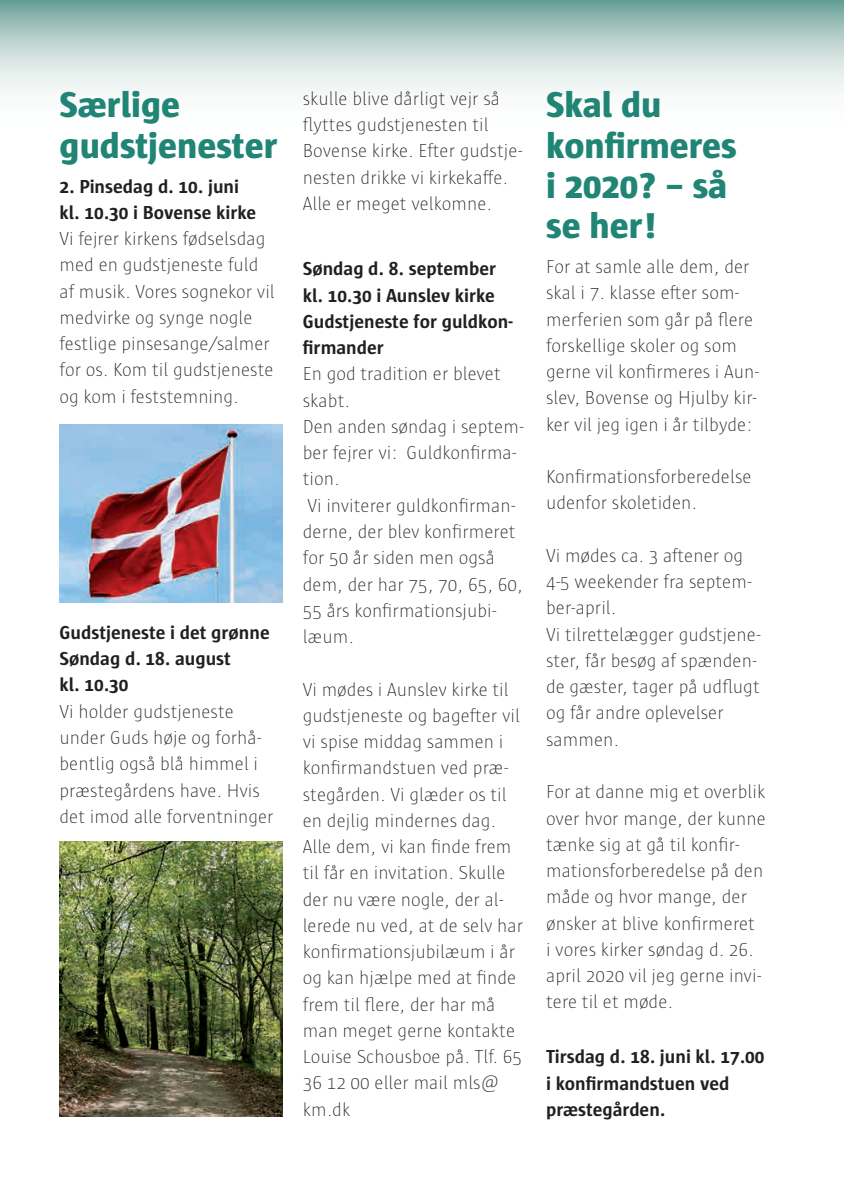
<style>
.page{position:relative;width:844px;height:1191px;background:#fff}
.page>*{position:absolute;margin:0;border:0;box-sizing:border-box;transform-origin:0 0}
.t1{font:800 36.75px/40.2px "Sun";color:#208575}
.t2{font:200 19.25px/26.2px "Sun";color:#231f20}
.t3{font:700 19.25px/26.2px "Sun";color:#231f20}
</style>
<div class="page">
<svg style="left:0;top:0;width:843px;height:92px;background:#bbd3ce"></svg>
<img style="left:60px;top:424px;width:223px;height:179px">
<img style="left:60px;top:841px;width:223px;height:275px">
<p class="t1" style="left:60px;top:85px;width:122px">Særlige</p>
<p class="t1" style="left:60px;top:125px;width:219px">gudstjenester</p>
<p class="t3" style="left:60px;top:173px;width:181px">2. Pinsedag d. 10. juni</p>
<p class="t3" style="left:60px;top:199px;width:198px">kl. 10.30 i Bovense kirke</p>
<p class="t2" style="left:60px;top:225px;width:217px">Vi fejrer kirkens fødselsdag med en gudstjeneste fuld af musik. Vores sognekor vil medvirke og synge nogle festlige pinsesange/salmer for os. Kom til gudstjeneste og kom i feststemning.</p>
<p class="t3" style="left:60px;top:619px;width:212px">Gudstjeneste i det grønne</p>
<p class="t3" style="left:60px;top:646px;width:173px">Søndag d. 18. august</p>
<p class="t3" style="left:60px;top:672px;width:70px">kl. 10.30</p>
<p class="t2" style="left:60px;top:698px;width:216px">Vi holder gudstjeneste under Guds høje og forhå&shy;bentlig også blå himmel i præstegårdens have. Hvis det imod alle forventninger</p>
<p class="t2" style="left:303px;top:85px;width:221px">skulle blive dårligt vejr så flyttes gudstjenesten til<br>Bovense kirke. Efter gudstje&shy;nesten drikke vi kirkekaffe.<br>Alle er meget velkomne.</p>
<p class="t3" style="left:303px;top:256px;width:195px">Søndag d. 8. september</p>
<p class="t3" style="left:303px;top:282px;width:194px">kl. 10.30 i Aunslev kirke</p>
<p class="t3" style="left:303px;top:308px;width:211px">Gudstjeneste for guldkon&shy;firmander</p>
<p class="t2" style="left:303px;top:361px;width:199px">En god tradition er blevet skabt.</p>
<p class="t2" style="left:303px;top:413px;width:222px">Den anden søndag i septem&shy;ber fejrer vi: Guldkonfirma&shy;tion.</p>
<p class="t2" style="left:303px;top:492px;width:221px">Vi inviterer guldkonfirman&shy;derne, der blev konfirmeret for 50 år siden men også dem, der har 75, 70, 65, 60,<br>55 års konfirmationsjubi&shy;læum.</p>
<p class="t2" style="left:303px;top:676px;width:219px">Vi mødes i Aunslev kirke til gudstjeneste og bagefter vil vi spise middag sammen i konfirmandstuen ved præ&shy;stegården. Vi glæder os til en dejlig mindernes dag.</p>
<p class="t2" style="left:303px;top:833px;width:222px">Alle dem, vi kan finde frem til får en invitation. Skulle der nu være nogle, der al&shy;lerede nu ved, at de selv har konfirmationsjubilæum i år og kan hjælpe med at finde frem til flere, der har må man meget gerne kontakte<br>Louise Schousboe på. Tlf. 65<br>36 12 00 eller mail mls@ km.dk</p>
<p class="t1" style="left:546px;top:85px;width:117px">Skal du</p>
<p class="t1" style="left:546px;top:125px;width:192px">konfirmeres</p>
<p class="t1" style="left:546px;top:165px;width:183px">i 2020? – så se her!</p>
<p class="t2" style="left:546px;top:253px;width:214px">For at samle alle dem, der skal i 7. klasse efter som&shy;merferien som går på flere forskellige skoler og som gerne vil konfirmeres i Aun&shy;slev, Bovense og Hjulby kir&shy;ker vil jeg igen i år tilbyde:</p>
<p class="t2" style="left:546px;top:463px;width:207px">Konfirmationsforberedelse udenfor skoletiden.</p>
<p class="t2" style="left:546px;top:542px;width:207px">Vi mødes ca. 3 aftener og<br>4-5 weekender fra septem&shy;ber-april.</p>
<p class="t2" style="left:546px;top:621px;width:216px">Vi tilrettelægger gudstjene&shy;ster, får besøg af spænden&shy;de gæster, tager på udflugt og får andre oplevelser sammen.</p>
<p class="t2" style="left:546px;top:778px;width:221px">For at danne mig et overblik over hvor mange, der kunne tænke sig at gå til konfir&shy;mationsforberedelse på den måde og hvor mange, der ønsker at blive konfirmeret<br>i vores kirker søndag d. 26. april 2020 vil jeg gerne invi&shy;tere til et møde.</p>
<p class="t3" style="left:546px;top:1044px;width:220px">Tirsdag d. 18. juni kl. 17.00</p>
<p class="t3" style="left:546px;top:1070px;width:185px">i konfirmandstuen ved præstegården.</p>
</div>
